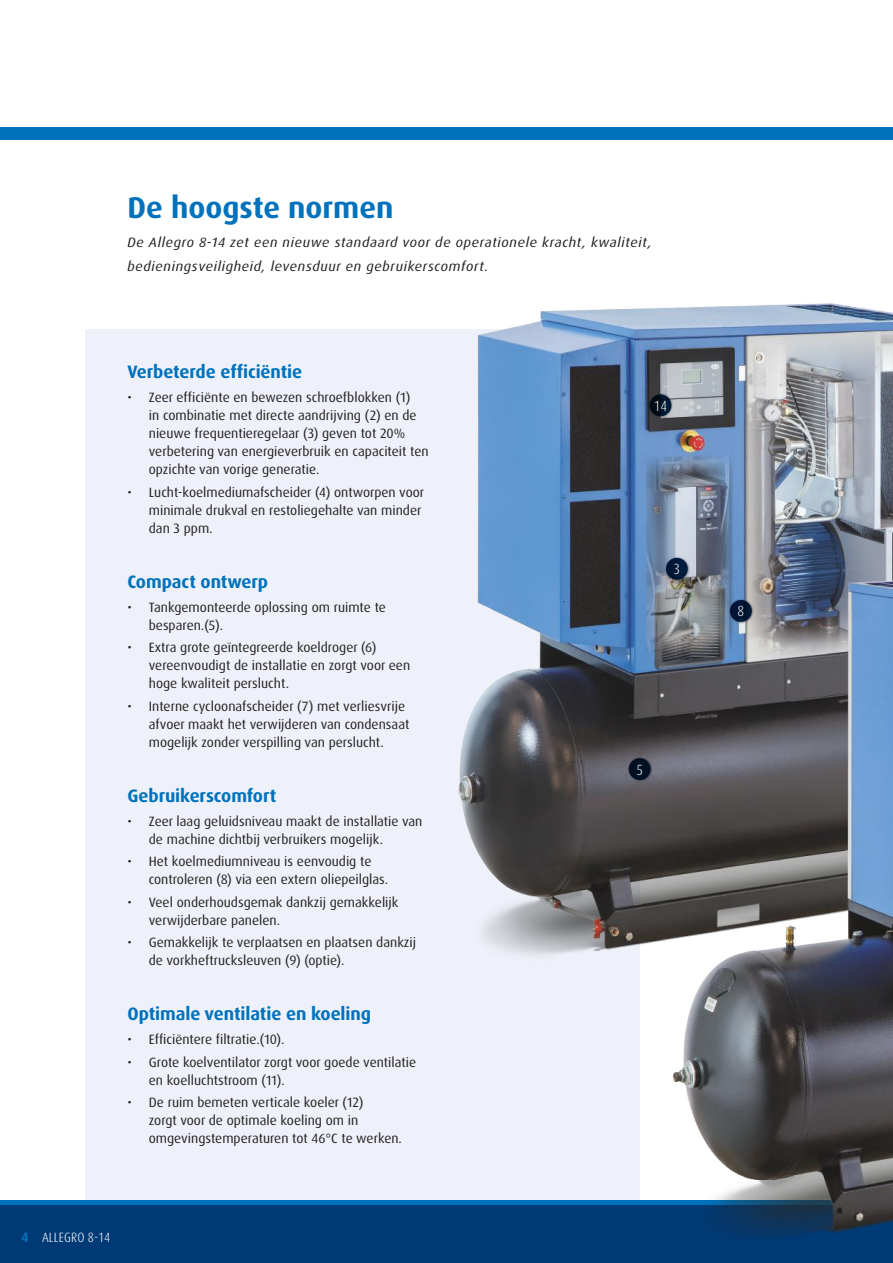
<style>
.page{position:relative;width:893px;height:1263px;background:#fff}
.page>*{position:absolute;margin:0;border:0;box-sizing:border-box;transform-origin:0 0}
.t1{font:700 30px "Dax Pro";color:#0072bc}
.t2{font:700 18px "Dax Pro";letter-spacing:-.005em;color:#0072bc}
.t3{font:300 condensed 14.7px "Dax Pro";color:#fff}
.t4{font:13.5px/18px "Dax Pro";color:#241f1f}
.t5{font:italic 13.5px/24px "Dax Pro";letter-spacing:.04em;color:#241f1f;scale:1.05 1}
.t6{font:300 condensed 13.5px "Dax Pro";letter-spacing:.01em;color:#fff}
.s1{font-weight:700;font-stretch:normal;color:#0072bc}
</style>
<div class="page">
<div style="left:85px;top:329px;width:555px;height:879px;background:#eef1f9"></div>
<div style="left:0;top:128px;width:893px;height:12px;background:#0072bc"></div>
<div style="left:0;top:1202px;width:893px;height:61px;background:#003a76"></div>
<div style="left:0;top:1200px;width:893px;height:5px;background:#0072bc"></div>
<img style="left:458px;top:303px;width:435px;height:652px">
<img style="left:670px;top:547px;width:223px;height:690px">
<div style="left:648px;top:393px;width:26px;height:25px;background:#241f1f;opacity:.5"></div>
<svg style="left:649px;top:394px;width:22px;height:22px"></svg>
<div style="left:627px;top:756px;width:26px;height:26px;background:#241f1f;opacity:.5"></div>
<div style="left:629px;top:758px;width:22px;height:22px;background:#001024;border-radius:50%"></div>
<div style="left:664px;top:556px;width:26px;height:26px;background:#241f1f;opacity:.5"></div>
<svg style="left:666px;top:558px;width:22px;height:22px"></svg>
<div style="left:728px;top:598px;width:26px;height:26px;background:#241f1f;opacity:.5"></div>
<svg style="left:730px;top:600px;width:22px;height:22px"></svg>
<h1 class="t1" style="left:128px;top:189px;width:268px">De hoogste normen</h1>
<p class="t5" style="left:128px;top:230px;width:501px">De Allegro 8-14 zet een nieuwe standaard voor de operationele kracht, kwaliteit, bedieningsveiligheid, levensduur en gebruikerscomfort.</p>
<h2 class="t2" style="left:128px;top:360px;width:176px">Verbeterde efficiëntie</h2>
<p class="t4" style="left:149px;top:389px;width:281px;text-indent:-21px">• Zeer efficiënte en bewezen schroefblokken (1)<br>in combinatie met directe aandrijving (2) en de nieuwe frequentieregelaar (3) geven tot 20% verbetering van energieverbruik en capaciteit ten opzichte van vorige generatie.</p>
<p class="t4" style="left:149px;top:483px;width:277px;text-indent:-21px">• Lucht-koelmediumafscheider (4) ontworpen voor minimale drukval en restoliegehalte van minder dan 3 ppm.</p>
<h2 class="t2" style="left:128px;top:570px;width:142px">Compact ontwerp</h2>
<p class="t4" style="left:149px;top:598px;width:239px;text-indent:-21px">• Tankgemonteerde oplossing om ruimte te besparen.(5).</p>
<p class="t4" style="left:149px;top:639px;width:263px;text-indent:-21px">• Extra grote geïntegreerde koeldroger (6) vereenvoudigt de installatie en zorgt voor een hoge kwaliteit perslucht.</p>
<p class="t4" style="left:149px;top:697px;width:262px;text-indent:-21px">• Interne cycloonafscheider (7) met verliesvrije afvoer maakt het verwijderen van condensaat mogelijk zonder verspilling van perslucht.</p>
<h2 class="t2" style="left:128px;top:784px;width:150px">Gebruikerscomfort</h2>
<p class="t4" style="left:149px;top:812px;width:275px;text-indent:-21px">• Zeer laag geluidsniveau maakt de installatie van de machine dichtbij verbruikers mogelijk.</p>
<p class="t4" style="left:149px;top:853px;width:241px;text-indent:-21px">• Het koelmediumniveau is eenvoudig te controleren (8) via een extern oliepeilglas.</p>
<p class="t4" style="left:149px;top:893px;width:251px;text-indent:-21px">• Veel onderhoudsgemak dankzij gemakkelijk verwijderbare panelen.</p>
<p class="t4" style="left:149px;top:933px;width:269px;text-indent:-21px">• Gemakkelijk te verplaatsen en plaatsen dankzij de vorkheftrucksleuven (9) (optie).</p>
<h2 class="t2" style="left:128px;top:1002px;width:245px">Optimale ventilatie en koeling</h2>
<p class="t4" style="left:128px;top:1031px;width:158px">• Efficiëntere filtratie.(10).</p>
<p class="t4" style="left:149px;top:1053px;width:269px;text-indent:-21px">• Grote koelventilator zorgt voor goede ventilatie en koelluchtstroom (11).</p>
<p class="t4" style="left:149px;top:1093px;width:255px;text-indent:-21px">• De ruim bemeten verticale koeler (12)<br>zorgt voor de optimale koeling om in omgevingstemperaturen tot 46°C te werken.</p>
<p class="t6" style="left:21px;top:1228px;width:91px"><span class="s1">4</span> ALLEGRO 8-14</p>
<p class="t3" style="left:654px;top:396px;width:15px">14</p>
<p class="t3" style="left:673px;top:560px;width:8px">3</p>
<p class="t3" style="left:636px;top:760px;width:8px">5</p>
<p class="t3" style="left:738px;top:602px;width:8px">8</p>
</div>
